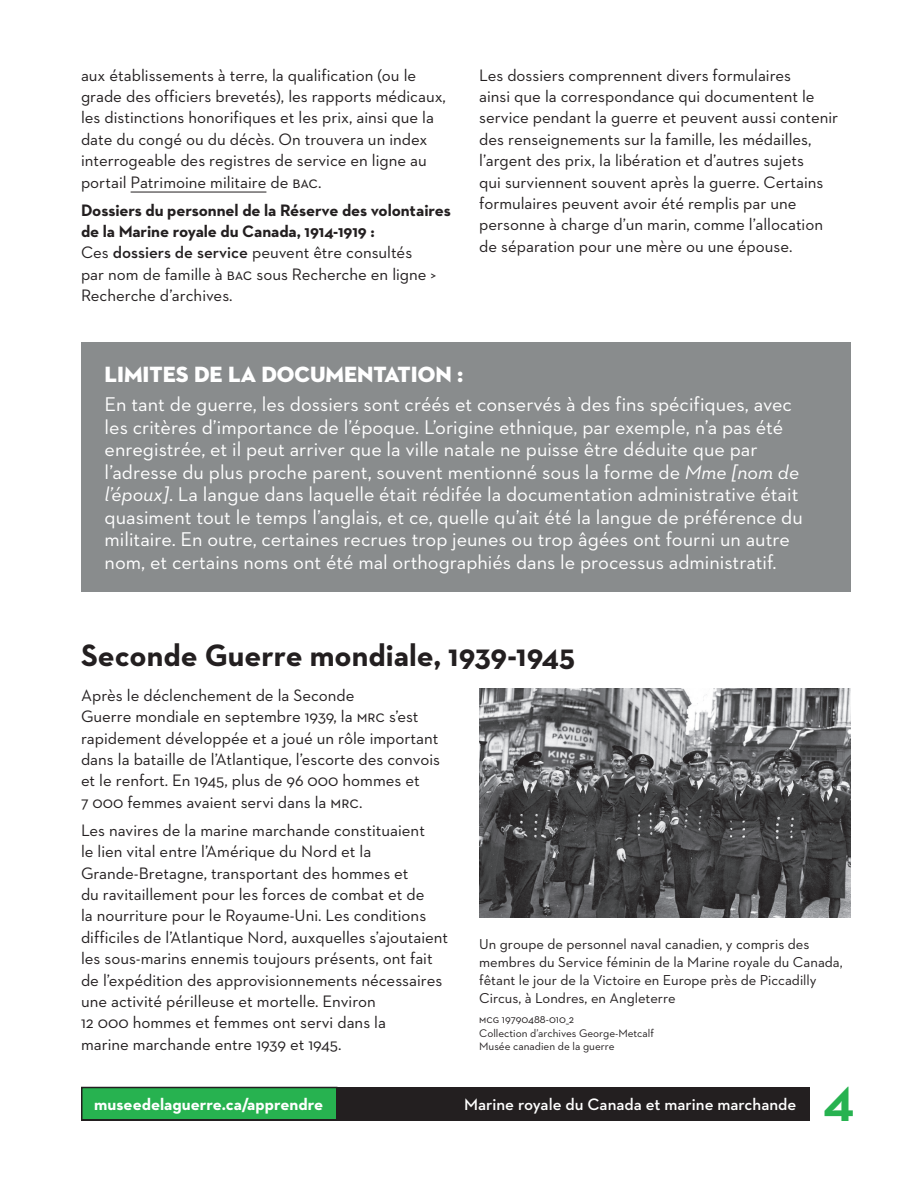
<style>
.page{position:relative;width:918px;height:1188px;background:#fff}
.page>*{position:absolute;margin:0;border:0;box-sizing:border-box;transform-origin:0 0}
.t1{font:700 49.5px "Neutraface 2 Text";color:#27b250}
.t2{font:700 31.5px "Neutraface 2 Text";color:#231f20}
.t3{font:22.5px "Neutraface 2 Display Titling";color:#fff}
.t4{font:20.25px/22.5px "Neutraface 2 Text";color:#fff}
.t5{font:16.8px/21.5px "Neutraface 2 Text";color:#231f20}
.t6{font:600 16.8px "Neutraface 2 Text";color:#fff}
.t7{font:700 16.8px "Neutraface 2 Text";color:#fff}
.t8{font:14.7px/18px "Neutraface 2 Text";color:#231f20}
.t9{font:11.25px/13.5px "Neutraface 2 Text";color:#231f20}
.s1{font-weight:700}
.s2{font-weight:600}
.s3{font-style:italic}
</style>
<div class="page">
<div style="left:81px;top:1087px;width:729px;height:33px;background:#231f20"></div>
<div style="left:82px;top:1088px;width:255px;height:32px;background:#27b250"></div>
<div style="left:81px;top:1087px;width:257px;height:33px;border:2px solid #231f20"></div>
<hr style="left:131px;top:192px;width:135px;height:1px;background:#231f20">
<img style="left:479px;top:688px;width:371px;height:230px">
<div style="left:81px;top:343px;width:769px;height:249px;background:#898c8d"></div>
<p class="t5" style="left:81px;top:64px;width:367px">aux établissements à terre, la qualification (ou le grade des officiers brevetés), les rapports médicaux, les distinctions honorifiques et les prix, ainsi que la date du congé ou du décès. On trouvera un index interrogeable des registres de service en ligne au portail Patrimoine militaire de bac.</p>
<p class="t5" style="left:81px;top:199px;width:371px"><span class="s1">Dossiers du personnel de la Réserve des volontaires de la Marine royale du Canada, 1914-1919 :<br></span>Ces <span class="s2">dossiers de service</span> peuvent être consultés<br>par nom de famille à bac sous Recherche en ligne &gt; Recherche d’archives.</p>
<p class="t5" style="left:479px;top:64px;width:361px">Les dossiers comprennent divers formulaires<br>ainsi que la correspondance qui documentent le service pendant la guerre et peuvent aussi contenir des renseignements sur la famille, les médailles, l’argent des prix, la libération et d’autres sujets<br>qui surviennent souvent après la guerre. Certains formulaires peuvent avoir été remplis par une personne à charge d’un marin, comme l’allocation de séparation pour une mère ou une épouse.</p>
<h3 class="t3" style="left:105px;top:360px;width:360px">LIMITES DE LA DOCUMENTATION :</h3>
<p class="t4" style="left:105px;top:393px;width:700px">En tant de guerre, les dossiers sont créés et conservés à des fins spécifiques, avec les critères d’importance de l’époque. L’origine ethnique, par exemple, n’a pas été enregistrée, et il peut arriver que la ville natale ne puisse être déduite que par l’adresse du plus proche parent, souvent mentionné sous la forme de <span class="s3">Mme [nom de l’époux]</span>. La langue dans laquelle était rédifée la documentation administrative était quasiment tout le temps l’anglais, et ce, quelle qu’ait été la langue de préférence du militaire. En outre, certaines recrues trop jeunes ou trop âgées ont fourni un autre nom, et certains noms ont été mal orthographiés dans le processus administratif.</p>
<h2 class="t2" style="left:81px;top:635px;width:496px">Seconde Guerre mondiale, 1939-1945</h2>
<p class="t5" style="left:81px;top:684px;width:361px">Après le déclenchement de la Seconde<br>Guerre mondiale en septembre 1939, la mrc s’est rapidement développée et a joué un rôle important dans la bataille de l’Atlantique, l’escorte des convois et le renfort. En 1945, plus de 96 000 hommes et<br>7 000 femmes avaient servi dans la mrc.</p>
<p class="t5" style="left:81px;top:819px;width:369px">Les navires de la marine marchande constituaient<br>le lien vital entre l’Amérique du Nord et la Grande-Bretagne, transportant des hommes et<br>du ravitaillement pour les forces de combat et de<br>la nourriture pour le Royaume-Uni. Les conditions difficiles de l’Atlantique Nord, auxquelles s’ajoutaient les sous-marins ennemis toujours présents, ont fait de l’expédition des approvisionnements nécessaires une activité périlleuse et mortelle. Environ<br>12 000 hommes et femmes ont servi dans la<br>marine marchande entre 1939 et 1945.</p>
<p class="t8" style="left:479px;top:935px;width:365px">Un groupe de personnel naval canadien, y compris des membres du Service féminin de la Marine royale du Canada, fêtant le jour de la Victoire en Europe près de Piccadilly Circus, à Londres, en Angleterre</p>
<p class="t9" style="left:479px;top:1013px;width:176px">mcg 19790488-010_2<br>Collection d’archives George-Metcalf<br>Musée canadien de la guerre</p>
<p class="t7" style="left:94px;top:1094px;width:230px">museedelaguerre.ca/apprendre</p>
<p class="t6" style="left:464px;top:1094px;width:334px">Marine royale du Canada et marine marchande</p>
<h1 class="t1" style="left:823px;top:1072px;width:34px">4</h1>
</div>
